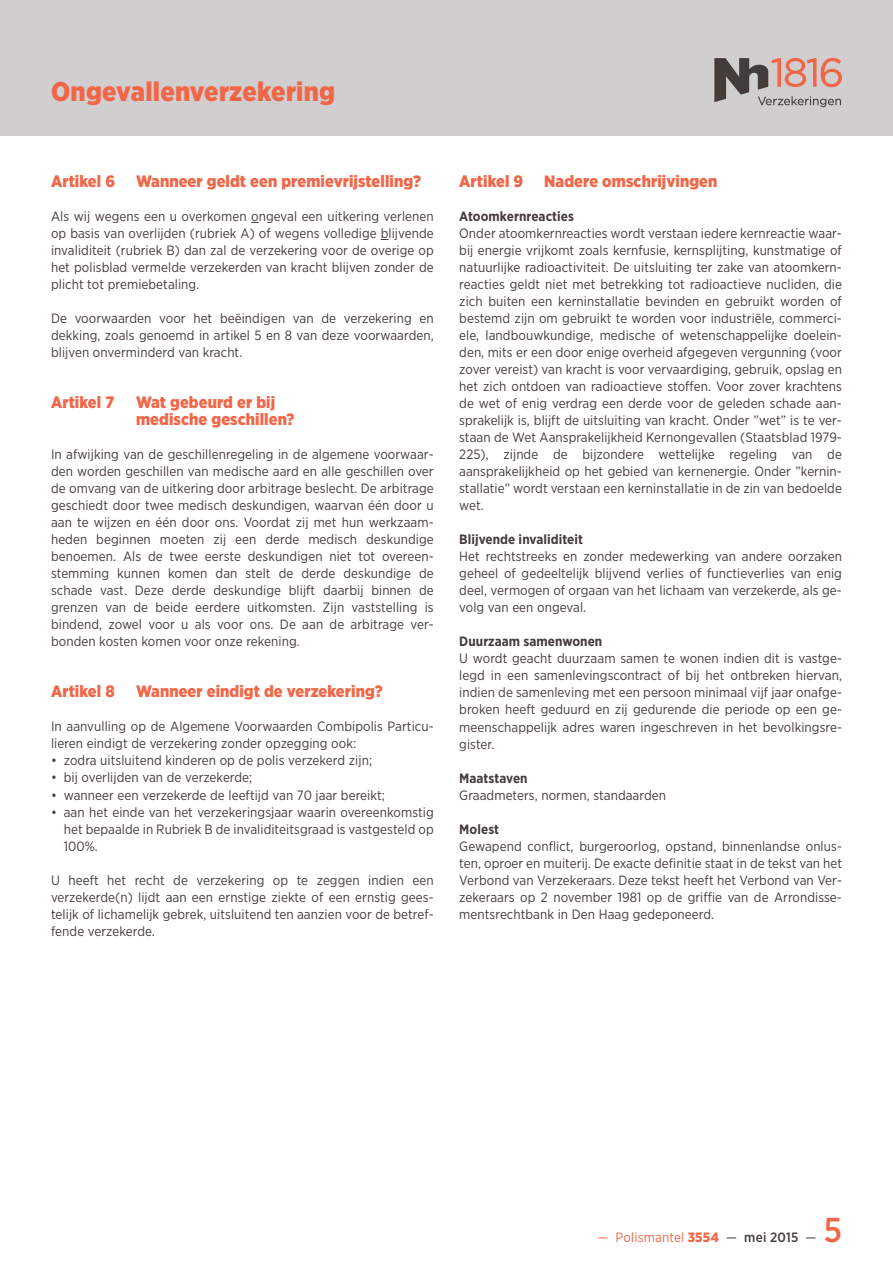
<style>
.page{position:relative;width:893px;height:1263px;background:#fff}
.page>*{position:absolute;margin:0;border:0;box-sizing:border-box;transform-origin:0 0}
.t1{font:500 34.5px "Gotham Narrow";color:#f26648}
.t2{font:900 27px "Gotham Narrow";letter-spacing:.01em;color:#f26648}
.t3{font:900 16.5px/17px "Gotham Narrow";letter-spacing:.005em;color:#f26648}
.t4{font:13.5px/17px "Gotham Narrow";letter-spacing:.005em;color:#443c3a;text-align:justify}
.t5{font:700 13.5px "Gotham Narrow";letter-spacing:.005em;color:#443c3a}
.t6{font:13.5px "Gotham Narrow";letter-spacing:.01em;color:#f26648}
.s1{font-weight:900}
.s2{color:#443c3a}
.s3{font-weight:500;color:#443c3a}
</style>
<div class="page">
<div style="left:0;top:0;width:893px;height:136px;background:#d0cece"></div>
<svg style="left:714px;top:58px;width:128px;height:49px"></svg>
<h2 class="t2" style="left:51px;top:73px;width:286px">Ongevallenverzekering</h2>
<p class="t3" style="left:51px;top:173px;width:66px">Artikel 6</p>
<p class="t3" style="left:136px;top:173px;width:287px">Wanneer geldt een premievrijstelling?</p>
<p class="t4" style="left:51px;top:208px;width:384px">Als wij wegens een u overkomen ongeval een uitkering verlenen op basis van overlijden (rubriek A) of wegens volledige blijvende invaliditeit (rubriek B) dan zal de verzekering voor de overige op het polisblad vermelde verzekerden van kracht blijven zonder de plicht tot premiebetaling.</p>
<p class="t4" style="left:51px;top:310px;width:384px">De voorwaarden voor het beëindigen van de verzekering en dekking, zoals genoemd in artikel 5 en 8 van deze voorwaarden, blijven onverminderd van kracht.</p>
<p class="t3" style="left:51px;top:394px;width:65px">Artikel 7</p>
<p class="t3" style="left:136px;top:394px;width:160px">Wat gebeurd er bij medische geschillen?</p>
<p class="t4" style="left:51px;top:446px;width:384px">In afwijking van de geschillenregeling in de algemene voorwaar&shy;den worden geschillen van medische aard en alle geschillen over de omvang van de uitkering door arbitrage beslecht. De arbitrage geschiedt door twee medisch deskundigen, waarvan één door u aan te wijzen en één door ons. Voordat zij met hun werkzaam&shy;heden beginnen moeten zij een derde medisch deskundige benoemen. Als de twee eerste deskundigen niet tot overeen&shy;stemming kunnen komen dan stelt de derde deskundige de schade vast. Deze derde deskundige blijft daarbij binnen de grenzen van de beide eerdere uitkomsten. Zijn vaststelling is bindend, zowel voor u als voor ons. De aan de arbitrage ver&shy;bonden kosten komen voor onze rekening.</p>
<p class="t3" style="left:51px;top:683px;width:65px">Artikel 8</p>
<p class="t3" style="left:136px;top:683px;width:248px">Wanneer eindigt de verzekering?</p>
<p class="t4" style="left:51px;top:718px;width:384px">In aanvulling op de Algemene Voorwaarden Combipolis Particu&shy;lieren eindigt de verzekering zonder opzegging ook:</p>
<p class="t4" style="left:51px;top:752px;width:323px">• zodra uitsluitend kinderen op de polis verzekerd zijn;</p>
<p class="t4" style="left:51px;top:769px;width:203px">• bij overlijden van de verzekerde;</p>
<p class="t4" style="left:51px;top:786px;width:335px">• wanneer een verzekerde de leeftijd van 70 jaar bereikt;</p>
<p class="t4" style="left:64px;top:803px;width:371px;text-indent:-13px">• aan het einde van het verzekeringsjaar waarin overeenkomstig het bepaalde in Rubriek B de invaliditeitsgraad is vastgesteld op 100%.</p>
<p class="t4" style="left:51px;top:871px;width:384px">U heeft het recht de verzekering op te zeggen indien een verzekerde(n) lijdt aan een ernstige ziekte of een ernstig gees&shy;telijk of lichamelijk gebrek, uitsluitend ten aanzien voor de betref&shy;fende verzekerde.</p>
<p class="t3" style="left:459px;top:173px;width:66px">Artikel 9</p>
<p class="t3" style="left:544px;top:173px;width:175px">Nadere omschrijvingen</p>
<p class="t5" style="left:459px;top:208px;width:116px">Atoomkernreacties</p>
<p class="t4" style="left:459px;top:225px;width:384px">Onder atoomkernreacties wordt verstaan iedere kernreactie waar&shy;bij energie vrijkomt zoals kernfusie, kernsplijting, kunstmatige of natuurlijke radioactiviteit. De uitsluiting ter zake van atoomkern&shy;reacties geldt niet met betrekking tot radioactieve nucliden, die zich buiten een kerninstallatie bevinden en gebruikt worden of bestemd zijn om gebruikt te worden voor industriële, commerci&shy;ële, landbouwkundige, medische of wetenschappelijke doelein&shy;den, mits er een door enige overheid afgegeven vergunning (voor zover vereist) van kracht is voor vervaardiging, gebruik, opslag en het zich ontdoen van radioactieve stoffen. Voor zover krachtens de wet of enig verdrag een derde voor de geleden schade aan&shy;sprakelijk is, blijft de uitsluiting van kracht. Onder ”wet” is te ver&shy;staan de Wet Aansprakelijkheid Kernongevallen (Staatsblad 1979- 225), zijnde de bijzondere wettelijke regeling van de aansprakelijkheid op het gebied van kernenergie. Onder ”kernin&shy;stallatie” wordt verstaan een kerninstallatie in de zin van bedoelde wet.</p>
<p class="t5" style="left:459px;top:531px;width:125px">Blijvende invaliditeit</p>
<p class="t4" style="left:459px;top:548px;width:384px">Het rechtstreeks en zonder medewerking van andere oorzaken geheel of gedeeltelijk blijvend verlies of functieverlies van enig deel, vermogen of orgaan van het lichaam van verzekerde, als ge&shy;volg van een ongeval.</p>
<p class="t5" style="left:459px;top:633px;width:145px">Duurzaam samenwonen</p>
<p class="t4" style="left:459px;top:650px;width:384px">U wordt geacht duurzaam samen te wonen indien dit is vastge&shy;legd in een samenlevingscontract of bij het ontbreken hiervan, indien de samenleving met een persoon minimaal vijf jaar onafge&shy;broken heeft geduurd en zij gedurende die periode op een ge&shy;meenschappelijk adres waren ingeschreven in het bevolkingsre&shy;gister.</p>
<p class="t5" style="left:459px;top:769px;width:70px">Maatstaven</p>
<p class="t4" style="left:459px;top:786px;width:208px">Graadmeters, normen, standaarden</p>
<p class="t5" style="left:459px;top:820px;width:41px">Molest</p>
<p class="t4" style="left:459px;top:837px;width:384px">Gewapend conflict, burgeroorlog, opstand, binnenlandse onlus&shy;ten, oproer en muiterij. De exacte definitie staat in de tekst van het Verbond van Verzekeraars. Deze tekst heeft het Verbond van Ver&shy;zekeraars op 2 november 1981 op de griffie van de Arrondisse&shy;mentsrechtbank in Den Haag gedeponeerd.</p>
<p class="t6" style="left:597px;top:1228px;width:220px">— Polismantel <span class="s1">3554</span> <span class="s2">—</span> <span class="s3">mei 2015</span> <span class="s2">—</span></p>
<h1 class="t1" style="left:824px;top:1208px;width:20px">5</h1>
</div>
